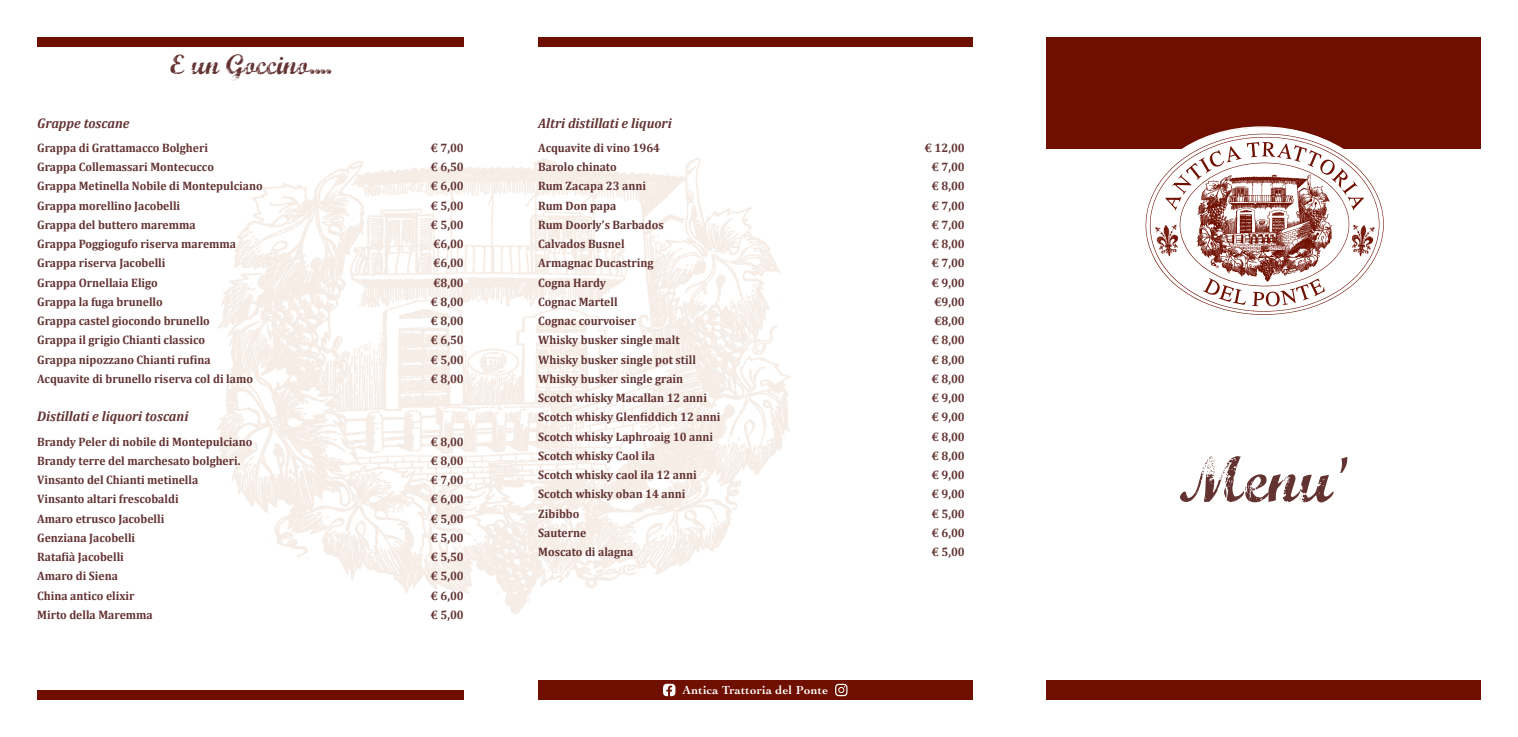
<style>
.page{position:relative;width:1518px;height:737px;background:#fff}
.page>*{position:absolute;margin:0;border:0;box-sizing:border-box;transform-origin:0 0}
.t1{font:64.75px "Marcelle Script";color:#633332}
.t2{font:28px "Marcelle Script";color:#633332}
.t3{font:italic 700 14px "Cambria";color:#633332;scale:.95 1}
.t4{font:700 12.25px "Cambria";color:#633332;scale:.95 1}
.t5{font:700 12.25px "Cochin";letter-spacing:.02em;color:#fff}
</style>
<div class="page">
<div style="left:1047px;top:680px;width:434px;height:19px;background:#6f0f00"></div>
<div style="left:1047px;top:37px;width:434px;height:112px;background:#6f0f00"></div>
<div style="left:1137px;top:127px;width:254px;height:194px;background:#fff;border-radius:50%"></div>
<img style="left:1145px;top:132px;width:239px;height:183px">
<img style="left:216px;top:158px;width:575px;height:456px">
<div style="left:538px;top:680px;width:434px;height:19px;background:#6f0f00"></div>
<svg style="left:663px;top:683px;width:12px;height:13px"></svg>
<svg style="left:835px;top:683px;width:12px;height:13px"></svg>
<div style="left:538px;top:37px;width:434px;height:10px;background:#6f0f00"></div>
<div style="left:37px;top:37px;width:427px;height:10px;background:#6f0f00"></div>
<div style="left:37px;top:690px;width:427px;height:9px;background:#6f0f00"></div>
<h2 class="t2" style="left:170px;top:45px;width:163px">E un Goccino....</h2>
<p class="t3" style="left:37px;top:113px;width:99px">Grappe toscane</p>
<p class="t4" style="left:37px;top:139px;width:181px">Grappa di Grattamacco Bolgheri</p>
<p class="t4" style="left:430px;top:139px;width:37px">€ 7,00</p>
<p class="t4" style="left:37px;top:158px;width:188px">Grappa Collemassari Montecucco</p>
<p class="t4" style="left:430px;top:158px;width:37px">€ 6,50</p>
<p class="t4" style="left:37px;top:177px;width:239px">Grappa Metinella Nobile di Montepulciano</p>
<p class="t4" style="left:430px;top:177px;width:37px">€ 6,00</p>
<p class="t4" style="left:37px;top:197px;width:152px">Grappa morellino Jacobelli</p>
<p class="t4" style="left:430px;top:197px;width:37px">€ 5,00</p>
<p class="t4" style="left:37px;top:216px;width:168px">Grappa del buttero maremma</p>
<p class="t4" style="left:430px;top:216px;width:37px">€ 5,00</p>
<p class="t4" style="left:37px;top:235px;width:211px">Grappa Poggiogufo riserva maremma</p>
<p class="t4" style="left:433px;top:235px;width:34px">€6,00</p>
<p class="t4" style="left:37px;top:254px;width:137px">Grappa riserva Jacobelli</p>
<p class="t4" style="left:433px;top:254px;width:34px">€6,00</p>
<p class="t4" style="left:37px;top:274px;width:129px">Grappa Ornellaia Eligo</p>
<p class="t4" style="left:433px;top:274px;width:34px">€8,00</p>
<p class="t4" style="left:37px;top:293px;width:134px">Grappa la fuga brunello</p>
<p class="t4" style="left:430px;top:293px;width:37px">€ 8,00</p>
<p class="t4" style="left:37px;top:312px;width:183px">Grappa castel giocondo brunello</p>
<p class="t4" style="left:430px;top:312px;width:37px">€ 8,00</p>
<p class="t4" style="left:37px;top:331px;width:178px">Grappa il grigio Chianti classico</p>
<p class="t4" style="left:430px;top:331px;width:37px">€ 6,50</p>
<p class="t4" style="left:37px;top:351px;width:184px">Grappa nipozzano Chianti rufina</p>
<p class="t4" style="left:430px;top:351px;width:37px">€ 5,00</p>
<p class="t4" style="left:37px;top:370px;width:229px">Acquavite di brunello riserva col di lamo</p>
<p class="t4" style="left:430px;top:370px;width:37px">€ 8,00</p>
<p class="t3" style="left:37px;top:407px;width:161px">Distillati e liquori toscani</p>
<p class="t4" style="left:37px;top:433px;width:228px">Brandy Peler di nobile di Montepulciano</p>
<p class="t4" style="left:430px;top:433px;width:37px">€ 8,00</p>
<p class="t4" style="left:37px;top:452px;width:216px">Brandy terre del marchesato bolgheri.</p>
<p class="t4" style="left:430px;top:452px;width:37px">€ 8,00</p>
<p class="t4" style="left:37px;top:471px;width:171px">Vinsanto del Chianti metinella</p>
<p class="t4" style="left:430px;top:471px;width:37px">€ 7,00</p>
<p class="t4" style="left:37px;top:490px;width:150px">Vinsanto altari frescobaldi</p>
<p class="t4" style="left:430px;top:490px;width:37px">€ 6,00</p>
<p class="t4" style="left:37px;top:510px;width:135px">Amaro etrusco Jacobelli</p>
<p class="t4" style="left:430px;top:510px;width:37px">€ 5,00</p>
<p class="t4" style="left:37px;top:529px;width:105px">Genziana Jacobelli</p>
<p class="t4" style="left:430px;top:529px;width:37px">€ 5,00</p>
<p class="t4" style="left:37px;top:548px;width:93px">Ratafià Jacobelli</p>
<p class="t4" style="left:430px;top:548px;width:37px">€ 5,50</p>
<p class="t4" style="left:37px;top:567px;width:87px">Amaro di Siena</p>
<p class="t4" style="left:430px;top:567px;width:37px">€ 5,00</p>
<p class="t4" style="left:37px;top:587px;width:104px">China antico elixir</p>
<p class="t4" style="left:430px;top:587px;width:37px">€ 6,00</p>
<p class="t4" style="left:37px;top:606px;width:123px">Mirto della Maremma</p>
<p class="t4" style="left:430px;top:606px;width:37px">€ 5,00</p>
<p class="t3" style="left:538px;top:113px;width:142px">Altri distillati e liquori</p>
<p class="t4" style="left:538px;top:139px;width:130px">Acquavite di vino 1964</p>
<p class="t4" style="left:925px;top:139px;width:44px">€ 12,00</p>
<p class="t4" style="left:538px;top:158px;width:84px">Barolo chinato</p>
<p class="t4" style="left:931px;top:158px;width:37px">€ 7,00</p>
<p class="t4" style="left:538px;top:177px;width:115px">Rum Zacapa 23 anni</p>
<p class="t4" style="left:931px;top:177px;width:37px">€ 8,00</p>
<p class="t4" style="left:538px;top:197px;width:84px">Rum Don papa</p>
<p class="t4" style="left:931px;top:197px;width:37px">€ 7,00</p>
<p class="t4" style="left:538px;top:216px;width:134px">Rum Doorly’s Barbados</p>
<p class="t4" style="left:931px;top:216px;width:37px">€ 7,00</p>
<p class="t4" style="left:538px;top:235px;width:92px">Calvados Busnel</p>
<p class="t4" style="left:931px;top:235px;width:37px">€ 8,00</p>
<p class="t4" style="left:538px;top:254px;width:123px">Armagnac Ducastring</p>
<p class="t4" style="left:931px;top:254px;width:37px">€ 7,00</p>
<p class="t4" style="left:538px;top:274px;width:73px">Cogna Hardy</p>
<p class="t4" style="left:931px;top:274px;width:37px">€ 9,00</p>
<p class="t4" style="left:538px;top:293px;width:85px">Cognac Martell</p>
<p class="t4" style="left:934px;top:293px;width:34px">€9,00</p>
<p class="t4" style="left:538px;top:312px;width:105px">Cognac courvoiser</p>
<p class="t4" style="left:934px;top:312px;width:34px">€8,00</p>
<p class="t4" style="left:538px;top:331px;width:150px">Whisky busker single malt</p>
<p class="t4" style="left:931px;top:331px;width:37px">€ 8,00</p>
<p class="t4" style="left:538px;top:351px;width:168px">Whisky busker single pot still</p>
<p class="t4" style="left:931px;top:351px;width:37px">€ 8,00</p>
<p class="t4" style="left:538px;top:370px;width:154px">Whisky busker single grain</p>
<p class="t4" style="left:931px;top:370px;width:37px">€ 8,00</p>
<p class="t4" style="left:538px;top:389px;width:179px">Scotch whisky Macallan 12 anni</p>
<p class="t4" style="left:931px;top:389px;width:37px">€ 9,00</p>
<p class="t4" style="left:538px;top:408px;width:193px">Scotch whisky Glenfiddich 12 anni</p>
<p class="t4" style="left:931px;top:408px;width:37px">€ 9,00</p>
<p class="t4" style="left:538px;top:428px;width:186px">Scotch whisky Laphroaig 10 anni</p>
<p class="t4" style="left:931px;top:428px;width:37px">€ 8,00</p>
<p class="t4" style="left:538px;top:447px;width:125px">Scotch whisky Caol ila</p>
<p class="t4" style="left:931px;top:447px;width:37px">€ 8,00</p>
<p class="t4" style="left:538px;top:466px;width:168px">Scotch whisky caol ila 12 anni</p>
<p class="t4" style="left:931px;top:466px;width:37px">€ 9,00</p>
<p class="t4" style="left:538px;top:485px;width:157px">Scotch whisky oban 14 anni</p>
<p class="t4" style="left:931px;top:485px;width:37px">€ 9,00</p>
<p class="t4" style="left:538px;top:504px;width:45px">Zibibbo</p>
<p class="t4" style="left:931px;top:504px;width:37px">€ 5,00</p>
<p class="t4" style="left:538px;top:524px;width:52px">Sauterne</p>
<p class="t4" style="left:931px;top:524px;width:37px">€ 6,00</p>
<p class="t4" style="left:538px;top:543px;width:102px">Moscato di alagna</p>
<p class="t4" style="left:931px;top:543px;width:37px">€ 5,00</p>
<p class="t5" style="left:683px;top:681px;width:147px">Antica Trattoria del Ponte</p>
<h1 class="t1" style="left:1179px;top:434px;width:170px">Menù'</h1>
</div>
